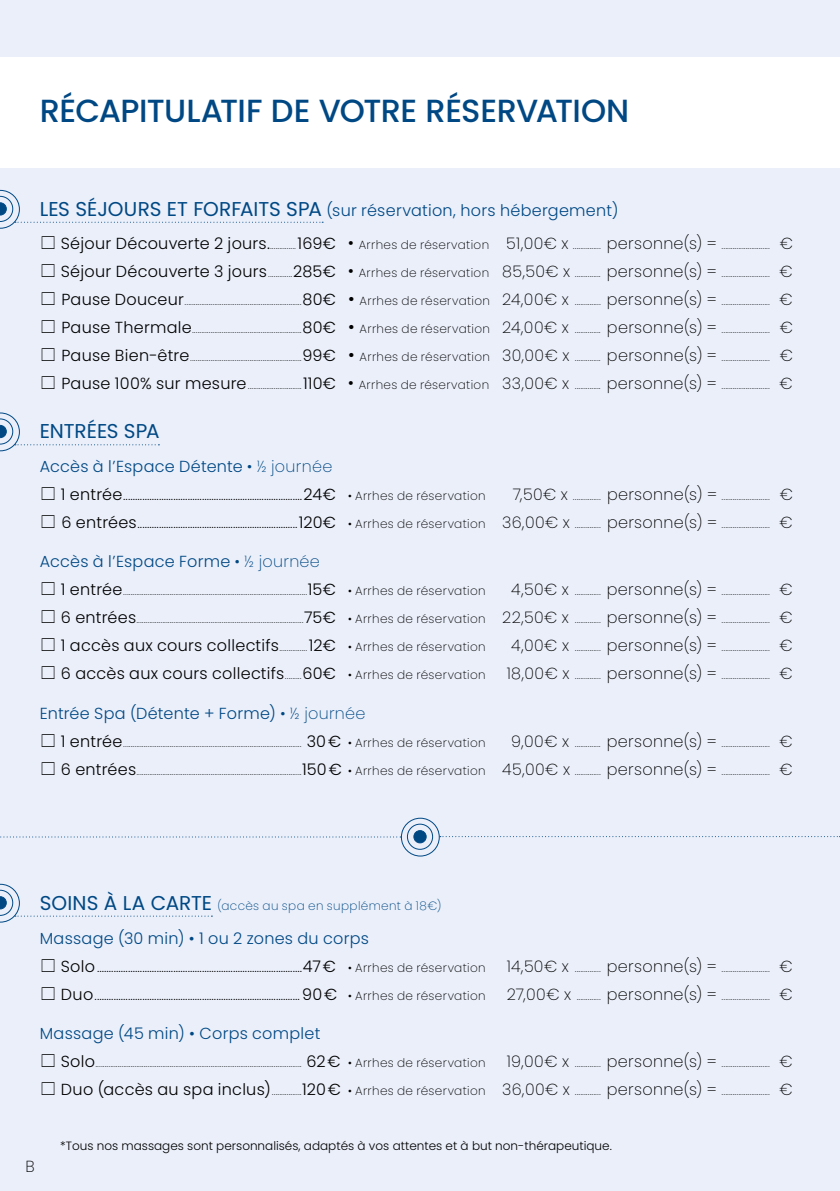
<style>
.page{position:relative;width:840px;height:1191px;background:#fff}
.page>*{position:absolute;margin:0;border:0;box-sizing:border-box;transform-origin:0 0}
.t1{font:500 32px "Poppins";letter-spacing:-.02em;color:#004884}
.t2{font:20px "Poppins";letter-spacing:-.005em;color:#004884}
.t3{font:100 16px/28px "Poppins";color:#000}
.t4{font:200 16px/28px "Poppins";letter-spacing:.02em;color:#000}
.t5{font:300 16px "Poppins";letter-spacing:.015em;color:#000}
.t6{font:300 12px "Poppins";color:#000}
.t7{font:200 12px "Poppins";letter-spacing:.03em;color:#004884}
.s1{font-weight:400;font-size:20px;color:#004884}
.s2{font-weight:300;color:#004884}
.s3{font-weight:300}
.s4{font-weight:200;font-size:18px}
.s5{font-weight:200;font-size:12px}
.s6{font-weight:200}
.s7{font-weight:300;font-size:18px}
.s8{color:#004884}
.s9{font-size:12px}
.s10{font-weight:100}
.s11{font-weight:200;color:#004884}
.s12{font-weight:400;font-size:20px}
</style>
<div class="page">
<div style="left:0;top:0;width:839px;height:1191px;background:#eaeffa"></div>
<div style="left:0;top:57px;width:839px;height:110px;background:#fff"></div>
<svg style="left:0;top:190px;width:323px;height:38px"></svg>
<svg style="left:0;top:413px;width:159px;height:38px"></svg>
<svg style="left:0;top:884px;width:212px;height:38px"></svg>
<svg style="left:0;top:836px;width:401px;height:1px"></svg>
<div style="left:413px;top:830px;width:13px;height:13px;background:#004884;border-radius:50%"></div>
<div style="left:413px;top:830px;width:13px;height:13px;border:1px solid #004884;border-radius:50%"></div>
<div style="left:407px;top:824px;width:25px;height:25px;border:1px solid #004884;border-radius:50%"></div>
<div style="left:401px;top:818px;width:38px;height:38px;border:1px solid #004884;border-radius:50%"></div>
<svg style="left:439px;top:836px;width:401px;height:1px"></svg>
<h1 class="t1" style="left:40px;top:93px;width:590px">RÉCAPITULATIF DE VOTRE RÉSERVATION</h1>
<p class="t3" style="left:61px;top:193px;width:733px;line-height:33.6px;text-indent:-21px"><span class="s1">LES SÉJOURS ET FORFAITS SPA</span> <span class="s2">(sur réservation, hors hébergement)<br></span><span class="s3">Séjour Découverte 2 jours.</span>..............<span class="s3">169€</span> <span class="s4">•</span> <span class="s5">Arrhes de réservation</span> <span class="s6">51,00€ x</span> ............... <span class="s6">personne(s) =</span> .......................... <span class="s6">€</span></p>
<p class="t3" style="left:61px;top:258px;width:733px;text-align:justify"><span class="s3">Séjour Découverte 3 jours</span>.............<span class="s3">285€</span> <span class="s4">•</span> <span class="s5">Arrhes de réservation</span> <span class="s6">85,50€ x</span> .............. <span class="s6">personne(s) =</span> .......................... <span class="s6">€ </span><span class="s3">Pause Douceur</span>...............................................................<span class="s3">80€</span> <span class="s7">•</span> <span class="s5">Arrhes de réservation</span> <span class="s6">24,00€ x</span> .............. <span class="s6">personne(s) =</span> .......................... <span class="s6">€ </span><span class="s3">Pause Thermale</span>...........................................................<span class="s3">80€</span> <span class="s7">•</span> <span class="s5">Arrhes de réservation</span> <span class="s6">24,00€ x</span> .............. <span class="s6">personne(s) =</span> .......................... <span class="s6">€ </span><span class="s3">Pause Bien-être</span>............................................................<span class="s3">99€</span> <span class="s7">•</span> <span class="s5">Arrhes de réservation</span> <span class="s6">30,00€ x</span> .............. <span class="s6">personne(s) =</span> .......................... <span class="s6">€ </span><span class="s3">Pause 100% sur mesure</span>.............................<span class="s3">110€</span> <span class="s4">•</span> <span class="s5">Arrhes de réservation</span> <span class="s6">33,00€ x</span> .............. <span class="s6">personne(s) =</span> .......................... <span class="s6">€</span></p>
<p class="t2" style="left:40px;top:419px;width:121px">ENTRÉES SPA</p>
<p class="t4" style="left:61px;top:452px;width:426px;text-indent:-21px"><span class="s2">Accès à l’Espace Détente</span> <span class="s8">• ½ journée<br></span><span class="s3">1 entrée</span>...........................................................................<span class="s3">24€</span> <span class="s9">• Arrhes de réservation</span></p>
<p class="t4" style="left:61px;top:480px;width:732px;text-align:right">7,50€ x <span class="s10">...............</span> personne(s) = <span class="s10">..........................</span> €<br><span class="s3">6 entrées</span>...................................................................<span class="s3">120€</span> <span class="s9">• Arrhes de réservation</span> 36,00€ x <span class="s10">..............</span> personne(s) = <span class="s10">..........................</span> €</p>
<p class="t3" style="left:61px;top:548px;width:426px;text-indent:-21px"><span class="s2">Accès à l’Espace Forme</span> <span class="s11">• ½ journée<br></span><span class="s3">1 entrée</span>...................................................................................................<span class="s3">15€</span> <span class="s5">• Arrhes de réservation</span></p>
<p class="t3" style="left:61px;top:576px;width:733px;text-align:justify;text-indent:450px"><span class="s6">4,50€ x</span> .............. <span class="s6">personne(s) =</span> .......................... <span class="s6">€ </span><span class="s3">6 entrées</span>..........................................................................................<span class="s3">75€</span> <span class="s5">• Arrhes de réservation</span> <span class="s6">22,50€ x</span> .............. <span class="s6">personne(s) =</span> .......................... <span class="s6">€ </span><span class="s3">1 accès aux cours collectifs</span>...............<span class="s3">12€</span> <span class="s5">• Arrhes de réservation</span></p>
<p class="t3" style="left:511px;top:632px;width:283px"><span class="s6">4,00€ x</span> .............. <span class="s6">personne(s) =</span> .......................... <span class="s6">€</span></p>
<p class="t5" style="left:61px;top:664px;width:426px">6 accès aux cours collectifs<span class="s10">.........</span>60€ <span class="s5">• Arrhes de réservation</span></p>
<p class="t3" style="left:506px;top:660px;width:287px"><span class="s6">18,00€ x</span> .............. <span class="s6">personne(s) =</span> .......................... <span class="s6">€</span></p>
<p class="t3" style="left:61px;top:699px;width:426px;text-indent:-21px"><span class="s2">Entrée Spa (Détente + Forme)</span> <span class="s11">• ½ journée<br></span><span class="s3">1 entrée</span>................................................................................................ <span class="s3">30€</span> <span class="s5">• Arrhes de réservation</span></p>
<p class="t3" style="left:61px;top:727px;width:733px;text-align:right"><span class="s6">9,00€ x</span> .............. <span class="s6">personne(s) =</span> .......................... <span class="s6">€<br></span><span class="s3">6 entrées</span>.........................................................................................<span class="s3">150€</span> <span class="s5">• Arrhes de réservation</span> <span class="s6">45,00€ x</span> .............. <span class="s6">personne(s) =</span> .......................... <span class="s6">€</span></p>
<p class="t7" style="left:40px;top:899px;width:403px"><span class="s12">SOINS À LA CARTE</span> (accès au spa en supplément à 18€)</p>
<p class="t4" style="left:61px;top:924px;width:426px;text-indent:-21px"><span class="s2">Massage (30 min) • 1 ou 2 zones du corps<br></span><span class="s3">Solo</span>......................................................................................<span class="s3">47€</span> <span class="s9">• Arrhes de réservation</span></p>
<p class="t3" style="left:506px;top:952px;width:287px"><span class="s6">14,50€ x</span> .............. <span class="s6">personne(s) =</span> .......................... <span class="s6">€</span></p>
<p class="t4" style="left:61px;top:980px;width:426px"><span class="s3">Duo</span>......................................................................................<span class="s3">90€</span> <span class="s9">• Arrhes de réservation</span></p>
<p class="t3" style="left:506px;top:980px;width:287px"><span class="s6">27,00€ x</span> ............. <span class="s6">personne(s) =</span> .......................... <span class="s6">€</span></p>
<p class="t3" style="left:61px;top:1020px;width:426px;text-indent:-21px"><span class="s2">Massage (45 min) • Corps complet<br></span><span class="s3">Solo</span>............................................................................................................... <span class="s3">62€</span> <span class="s5">• Arrhes de réservation</span></p>
<p class="t3" style="left:61px;top:1048px;width:733px;text-align:right"><span class="s6">19,00€ x</span> .............. <span class="s6">personne(s) =</span> .......................... <span class="s6">€<br></span><span class="s3">Duo (accès au spa inclus)</span>................<span class="s3">120€</span> <span class="s5">• Arrhes de réservation</span> <span class="s6">36,00€ x</span> .............. <span class="s6">personne(s) =</span> .......................... <span class="s6">€</span></p>
<p class="t4" style="left:25px;top:1152px;width:11px">B</p>
<p class="t6" style="left:60px;top:1138px;width:553px">*Tous nos massages sont personnalisés, adaptés à vos attentes et à but non-thérapeutique.</p>
</div>
